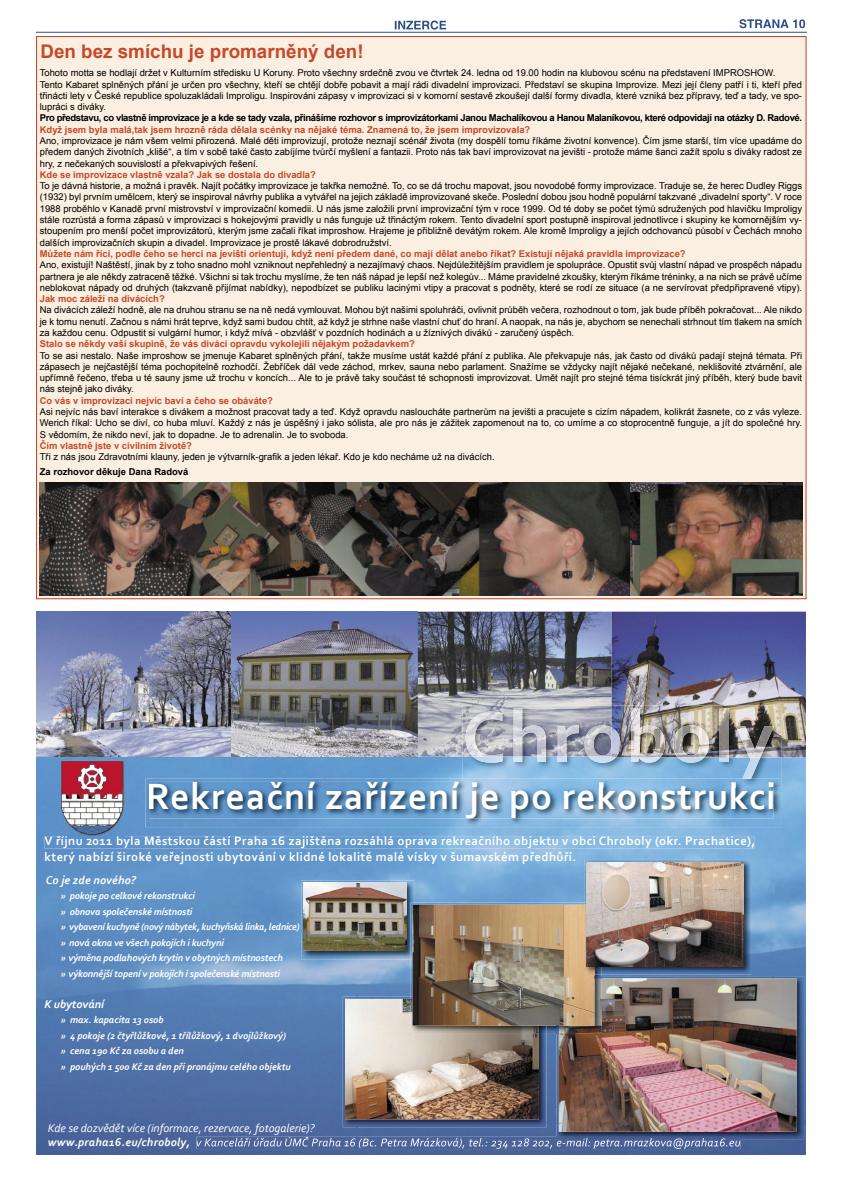
<style>
.page{position:relative;width:842px;height:1191px;background:#fff}
.page>*{position:absolute;margin:0;border:0;box-sizing:border-box;transform-origin:0 0}
.t1{font:700 38.3px "Corbel";letter-spacing:.02em;color:#fff}
.t2{font:700 18.8px "Arial";color:#c6482a}
.t3{font:700 12.8px/15.3px "Corbel";letter-spacing:.03em;color:#fff}
.t4{font:italic 11.9px/14.2px "Corbel";color:#fff}
.t5{font:italic 700 11.9px "Corbel";color:#fff}
.t6{font:italic 700 10px/15.5px "Corbel";letter-spacing:-.01em;color:#fff}
.t7{font:9.4px/11.3px "Arial";color:#000}
.t8{font:700 9.4px "Arial";color:#000}
.s1{font-weight:700}
.s2{font-weight:700;color:#c6482a}
</style>
<div class="page">
<hr style="left:36px;top:32px;width:771px;height:1px;background:#2d4f83">
<svg style="left:739px;top:19px;width:66px;height:9px"></svg>
<svg style="left:395px;top:21px;width:51px;height:9px"></svg>
<img style="left:36px;top:835px;width:192px;height:320px">
<img style="left:228px;top:931px;width:128px;height:224px">
<div style="left:356px;top:1123px;width:450px;height:32px;background:#4a6497"></div>
<img style="left:546px;top:1033px;width:10px;height:90px">
<img style="left:774px;top:757px;width:32px;height:366px">
<img style="left:356px;top:959px;width:54px;height:37px">
<img style="left:602px;top:963px;width:172px;height:13px">
<img style="left:742px;top:827px;width:32px;height:136px">
<img style="left:228px;top:757px;width:96px;height:174px">
<img style="left:389px;top:827px;width:224px;height:75px">
<div style="left:324px;top:757px;width:65px;height:123px;background:#639ace"></div>
<div style="left:36px;top:757px;width:32px;height:78px;background:#5d91ca"></div>
<div style="left:101px;top:757px;width:128px;height:78px;background:#6198cd"></div>
<img style="left:388px;top:757px;width:75px;height:21px">
<img style="left:68px;top:757px;width:33px;height:4px">
<img style="left:45px;top:836px;width:709px;height:12px">
<svg style="left:196px;top:1136px;width:544px;height:13px;background:#687ea9"></svg>
<img style="left:556px;top:1106px;width:248px;height:33px">
<img style="left:556px;top:1033px;width:3px;height:73px">
<img style="left:773px;top:976px;width:31px;height:130px">
<img style="left:602px;top:976px;width:171px;height:2px">
<img style="left:556px;top:1136px;width:184px;height:3px">
<img style="left:559px;top:978px;width:237px;height:153px">
<img style="left:302px;top:880px;width:112px;height:79px">
<img style="left:304px;top:882px;width:103px;height:69px">
<img style="left:343px;top:1095px;width:203px;height:32px">
<img style="left:343px;top:996px;width:29px;height:99px">
<img style="left:539px;top:1033px;width:7px;height:62px">
<img style="left:372px;top:996px;width:38px;height:3px">
<img style="left:345px;top:999px;width:194px;height:120px">
<img style="left:414px;top:902px;width:188px;height:74px">
<svg style="left:594px;top:976px;width:8px;height:2px"></svg>
<svg style="left:556px;top:1025px;width:3px;height:8px"></svg>
<img style="left:559px;top:978px;width:43px;height:55px">
<img style="left:410px;top:902px;width:4px;height:57px">
<img style="left:410px;top:999px;width:129px;height:34px">
<img style="left:413px;top:904px;width:181px;height:121px">
<img style="left:584px;top:860px;width:167px;height:114px">
<img style="left:584px;top:902px;width:18px;height:72px">
<img style="left:584px;top:904px;width:10px;height:70px">
<img style="left:586px;top:862px;width:158px;height:104px">
<img style="left:62px;top:761px;width:63px;height:76px">
<img style="left:145px;top:778px;width:318px;height:49px">
<img style="left:463px;top:803px;width:319px;height:24px">
<img style="left:773px;top:787px;width:9px;height:16px">
<img style="left:149px;top:782px;width:624px;height:36px">
<img style="left:36px;top:611px;width:196px;height:146px">
<img style="left:232px;top:611px;width:574px;height:146px">
<img style="left:463px;top:705px;width:319px;height:82px">
<img style="left:463px;top:782px;width:310px;height:5px">
<img style="left:665px;top:732px;width:8px;height:24px">
<svg style="left:719px;top:757px;width:9px;height:5px"></svg>
<img style="left:719px;top:708px;width:9px;height:49px">
<img style="left:631px;top:757px;width:29px;height:5px">
<img style="left:631px;top:708px;width:34px;height:49px">
<img style="left:513px;top:708px;width:33px;height:54px">
<img style="left:473px;top:756px;width:30px;height:6px">
<img style="left:466px;top:711px;width:37px;height:45px">
<img style="left:678px;top:757px;width:26px;height:5px">
<img style="left:673px;top:725px;width:36px;height:32px">
<img style="left:588px;top:756px;width:28px;height:6px">
<img style="left:611px;top:727px;width:9px;height:30px">
<img style="left:584px;top:725px;width:27px;height:31px">
<svg style="left:558px;top:756px;width:8px;height:6px"></svg>
<img style="left:558px;top:725px;width:21px;height:31px">
<img style="left:742px;top:757px;width:18px;height:21px">
<img style="left:736px;top:726px;width:38px;height:31px">
<div style="left:37px;top:37px;width:769px;height:562px;background:#faefe0"></div>
<img style="left:630px;top:483px;width:173px;height:112px">
<img style="left:40px;top:483px;width:590px;height:112px">
<p class="t2" style="left:40px;top:39px;width:325px">Den bez smíchu je promarněný den!</p>
<p class="t7" style="left:40px;top:67px;width:764px">Tohoto motta se hodlají držet v Kulturním středisku U Koruny. Proto všechny srdečně zvou ve čtvrtek 24. ledna od 19.00 hodin na klubovou scénu na představení IMPROSHOW.<br>Tento Kabaret splněných přání je určen pro všechny, kteří se chtějí dobře pobavit a mají rádi divadelní improvizaci. Představí se skupina Improvize. Mezi její členy patří i ti, kteří před třinácti lety v České republice spoluzakládali Improligu. Inspirováni zápasy v improvizaci si v komorní sestavě zkoušejí další formy divadla, které vzniká bez přípravy, teď a tady, ve spo&shy;lupráci s diváky.<br><span class="s1">Pro představu, co vlastně improvizace je a kde se tady vzala, přinášíme rozhovor s improvizátorkami Janou Machalíkovou a Hanou Malaníkovou, které odpovídají na otázky D. Radové.<br></span><span class="s2">Když jsem byla malá,tak jsem hrozně ráda dělala scénky na nějaké téma. Znamená to, že jsem improvizovala?<br></span>Ano, improvizace je nám všem velmi přirozená. Malé děti improvizují, protože neznají scénář života (my dospělí tomu říkáme životní konvence). Čím jsme starší, tím více upadáme do předem daných životních „klišé“, a tím v sobě také často zabíjíme tvůrčí myšlení a fantazii. Proto nás tak baví improvizovat na jevišti - protože máme šanci zažít spolu s diváky radost ze hry, z nečekaných souvislostí a překvapivých řešení.<br><span class="s2">Kde se improvizace vlastně vzala? Jak se dostala do divadla?<br></span>To je dávná historie, a možná i pravěk. Najít počátky improvizace je takřka nemožné. To, co se dá trochu mapovat, jsou novodobé formy improvizace. Traduje se, že herec Dudley Riggs (1932) byl prvním umělcem, který se inspiroval návrhy publika a vytvářel na jejich základě improvizované skeče. Poslední dobou jsou hodně populární takzvané „divadelní sporty“. V roce 1988 proběhlo v Kanadě první mistrovství v improvizační komedii. U nás jsme založili první improvizační tým v roce 1999. Od té doby se počet týmů sdružených pod hlavičku Improligy stále rozrůstá a forma zápasů v improvizaci s hokejovými pravidly u nás funguje už třináctým rokem. Tento divadelní sport postupně inspiroval jednotlivce i skupiny ke komornějším vy&shy;stoupením pro menší počet improvizátorů, kterým jsme začali říkat improshow. Hrajeme je přibližně devátým rokem. Ale kromě Improligy a jejích odchovanců působí v Čechách mnoho dalších improvizačních skupin a divadel. Improvizace je prostě lákavé dobrodružství.<br><span class="s2">Můžete nám říci, podle čeho se herci na jevišti orientují, když není předem dané, co mají dělat anebo říkat? Existují nějaká pravidla improvizace?<br></span>Ano, existují! Naštěstí, jinak by z toho snadno mohl vzniknout nepřehledný a nezajímavý chaos. Nejdůležitějším pravidlem je spolupráce. Opustit svůj vlastní nápad ve prospěch nápadu partnera je ale někdy zatraceně těžké. Všichni si tak trochu myslíme, že ten náš nápad je lepší než kolegův... Máme pravidelné zkoušky, kterým říkáme tréninky, a na nich se právě učíme neblokovat nápady od druhých (takzvaně přijímat nabídky), nepodbízet se publiku lacinými vtipy a pracovat s podněty, které se rodí ze situace (a ne servírovat předpřipravené vtipy).<br><span class="s2">Jak moc záleží na divácích?<br></span>Na divácích záleží hodně, ale na druhou stranu se na ně nedá vymlouvat. Mohou být našimi spoluhráči, ovlivnit průběh večera, rozhodnout o tom, jak bude příběh pokračovat... Ale nikdo je k tomu nenutí. Začnou s námi hrát teprve, když sami budou chtít, až když je strhne naše vlastní chuť do hraní. A naopak, na nás je, abychom se nenechali strhnout tím tlakem na smích za každou cenu. Odpustit si vulgární humor, i když mívá - obzvlášť v pozdních hodinách a u žíznivých diváků - zaručený úspěch.<br><span class="s2">Stalo se někdy vaší skupině, že vás diváci opravdu vykolejili nějakým požadavkem?<br></span>To se asi nestalo. Naše improshow se jmenuje Kabaret splněných přání, takže musíme ustát každé přání z publika. Ale překvapuje nás, jak často od diváků padají stejná témata. Při zápasech je nejčastější téma pochopitelně rozhodčí. Žebříček dál vede záchod, mrkev, sauna nebo parlament. Snažíme se vždycky najít nějaké nečekané, neklišovité ztvárnění, ale upřímně řečeno, třeba u té sauny jsme už trochu v koncích... Ale to je právě taky součást té schopnosti improvizovat. Umět najít pro stejné téma tisíckrát jiný příběh, který bude bavit nás stejně jako diváky.<br><span class="s2">Co vás v improvizaci nejvíc baví a čeho se obáváte?<br></span>Asi nejvíc nás baví interakce s divákem a možnost pracovat tady a teď. Když opravdu nasloucháte partnerům na jevišti a pracujete s cizím nápadem, kolikrát žasnete, co z vás vyleze.<br>Werich říkal: Ucho se diví, co huba mluví. Každý z nás je úspěšný i jako sólista, ale pro nás je zážitek zapomenout na to, co umíme a co stoprocentně funguje, a jít do společné hry.<br>S vědomím, že nikdo neví, jak to dopadne. Je to adrenalin. Je to svoboda.<br><span class="s2">Čím vlastně jste v civilním životě?<br></span>Tři z nás jsou Zdravotními klauny, jeden je výtvarník-grafik a jeden lékař. Kdo je kdo necháme už na divácích.</p>
<p class="t8" style="left:40px;top:465px;width:150px">Za rozhovor děkuje Dana Radová</p>
<p class="t1" style="left:146px;top:773px;width:631px">Rekreační zařízení je po rekonstrukci</p>
<p class="t3" style="left:44px;top:833px;width:712px">V říjnu 2011 byla Městskou částí Praha 16 zajištěna rozsáhlá oprava rekreačního objektu v obci Chroboly (okr. Prachatice), který nabízí široké veřejnosti ubytování v klidné lokalitě malé vísky v šumavském předhůří.</p>
<p class="t6" style="left:61px;top:887px;width:240px">» pokoje po celkové rekonstrukci<br>» obnova společenské místnosti<br>» vybavení kuchyně (nový nábytek, kuchyňská linka, lednice) » nová okna ve všech pokojích i kuchyni<br>» výměna podlahových krytin v obytných místnostech<br>» výkonnější topení v pokojích i společenské místnosti</p>
<p class="t5" style="left:44px;top:996px;width:61px">K ubytování</p>
<p class="t6" style="left:61px;top:1012px;width:231px">» max. kapacita 13 osob<br>» 4 pokoje (2 čtyřlůžkové, 1 třílůžkový, 1 dvojlůžkový) » cena 190 Kč za osobu a den<br>» pouhých 1 500 Kč za den při pronájmu celého objektu</p>
<p class="t5" style="left:46px;top:873px;width:92px">Co je zde nového?</p>
<p class="t4" style="left:48px;top:1120px;width:268px">Kde se dozvědět více (informace, rezervace, fotogalerie)? <span class="s1">www.praha16.eu/chroboly,</span></p>
</div>
